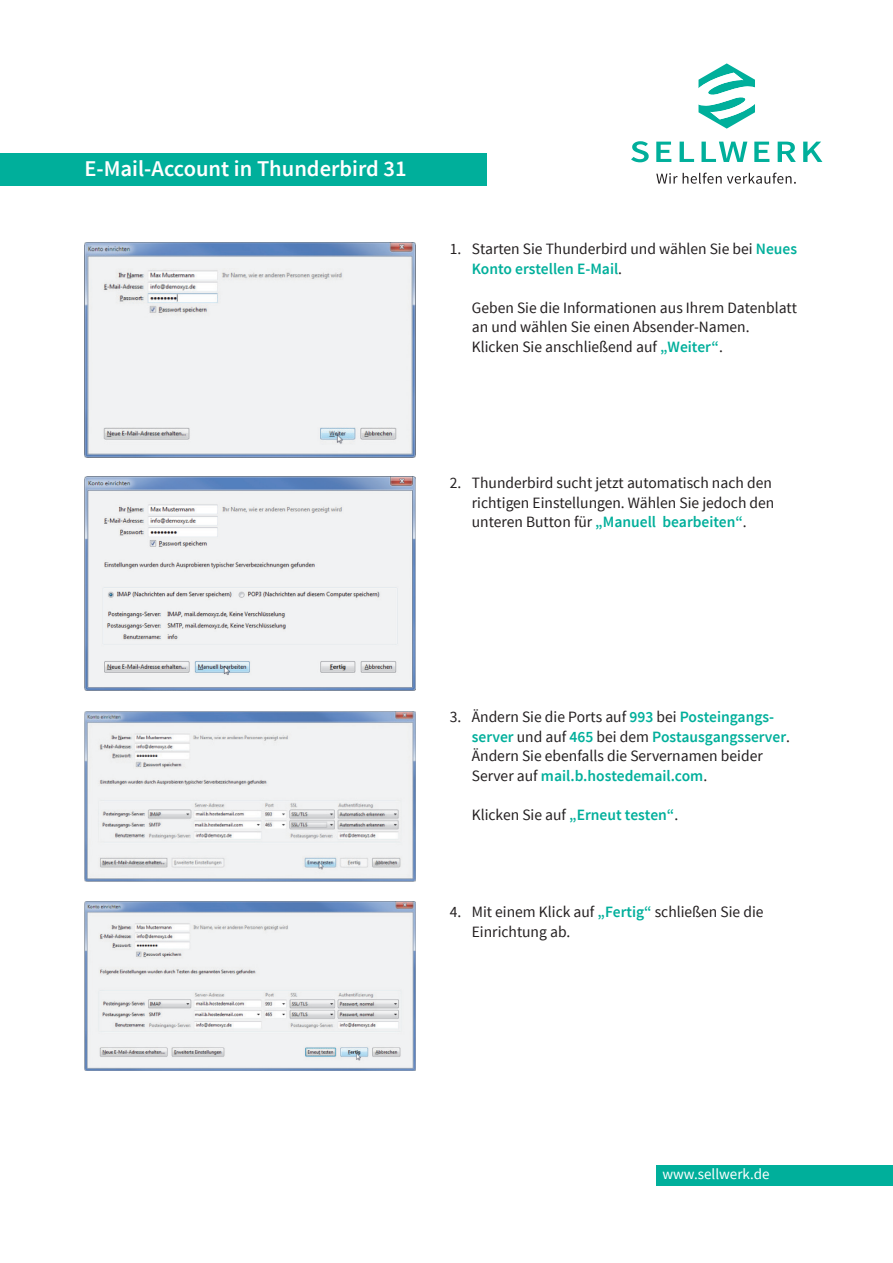
<style>
.page{position:relative;width:893px;height:1263px;background:#fff}
.page>*{position:absolute;margin:0;border:0;box-sizing:border-box;transform-origin:0 0}
.t1{font:600 22.5px "Source Sans Pro";color:#fff}
.t2{font:15.75px/19.5px "Source Sans Pro";color:#231f20}
.t3{font:15px "Source Sans Pro";color:#fff}
.s1{font-weight:600;color:#00af9b}
</style>
<div class="page">
<svg style="left:698px;top:63px;width:57px;height:66px"></svg>
<svg style="left:631px;top:141px;width:18px;height:21px"></svg>
<svg style="left:656px;top:142px;width:15px;height:20px"></svg>
<svg style="left:680px;top:142px;width:14px;height:20px"></svg>
<svg style="left:701px;top:142px;width:46px;height:20px"></svg>
<svg style="left:754px;top:142px;width:15px;height:20px"></svg>
<svg style="left:778px;top:142px;width:18px;height:20px"></svg>
<svg style="left:803px;top:142px;width:19px;height:20px"></svg>
<svg style="left:656px;top:173px;width:140px;height:11px"></svg>
<div style="left:656px;top:1165px;width:237px;height:20px;background:#00af9b"></div>
<img style="left:84px;top:243px;width:332px;height:214px">
<div style="left:0;top:153px;width:487px;height:32px;background:#00af9b"></div>
<img style="left:84px;top:476px;width:332px;height:215px">
<img style="left:84px;top:711px;width:332px;height:170px">
<img style="left:84px;top:901px;width:332px;height:169px">
<h1 class="t1" style="left:84px;top:154px;width:324px">E-Mail-Account in Thunderbird 31</h1>
<p class="t2" style="left:472px;top:239px;width:327px;text-indent:-22px">1. Starten Sie Thunderbird und wählen Sie bei <span class="s1">Neues<br>Konto erstellen E-Mail</span>.</p>
<p class="t2" style="left:472px;top:298px;width:327px">Geben Sie die Informationen aus Ihrem Datenblatt an und wählen Sie einen Absender-Namen.<br>Klicken Sie anschließend auf <span class="s1">„Weiter“</span>.</p>
<p class="t2" style="left:472px;top:473px;width:304px;text-indent:-22px">2. Thunderbird sucht jetzt automatisch nach den richtigen Einstellungen. Wählen Sie jedoch den unteren Button für <span class="s1">„Manuell bearbeiten“</span>.</p>
<p class="t2" style="left:472px;top:707px;width:320px;text-indent:-22px">3. Ändern Sie die Ports auf <span class="s1">993</span> bei <span class="s1">Posteingangs&shy;server</span> und auf <span class="s1">465</span> bei dem <span class="s1">Postausgangsserver</span>.<br>Ändern Sie ebenfalls die Servernamen beider Server auf <span class="s1">mail.b.hostedemail.com</span>.</p>
<p class="t2" style="left:472px;top:805px;width:208px">Klicken Sie auf <span class="s1">„Erneut testen“</span>.</p>
<p class="t2" style="left:472px;top:902px;width:293px;text-indent:-22px">4. Mit einem Klick auf <span class="s1">„Fertig“</span> schließen Sie die<br>Einrichtung ab.</p>
<p class="t3" style="left:662px;top:1164px;width:109px">www.sellwerk.de</p>
</div>
